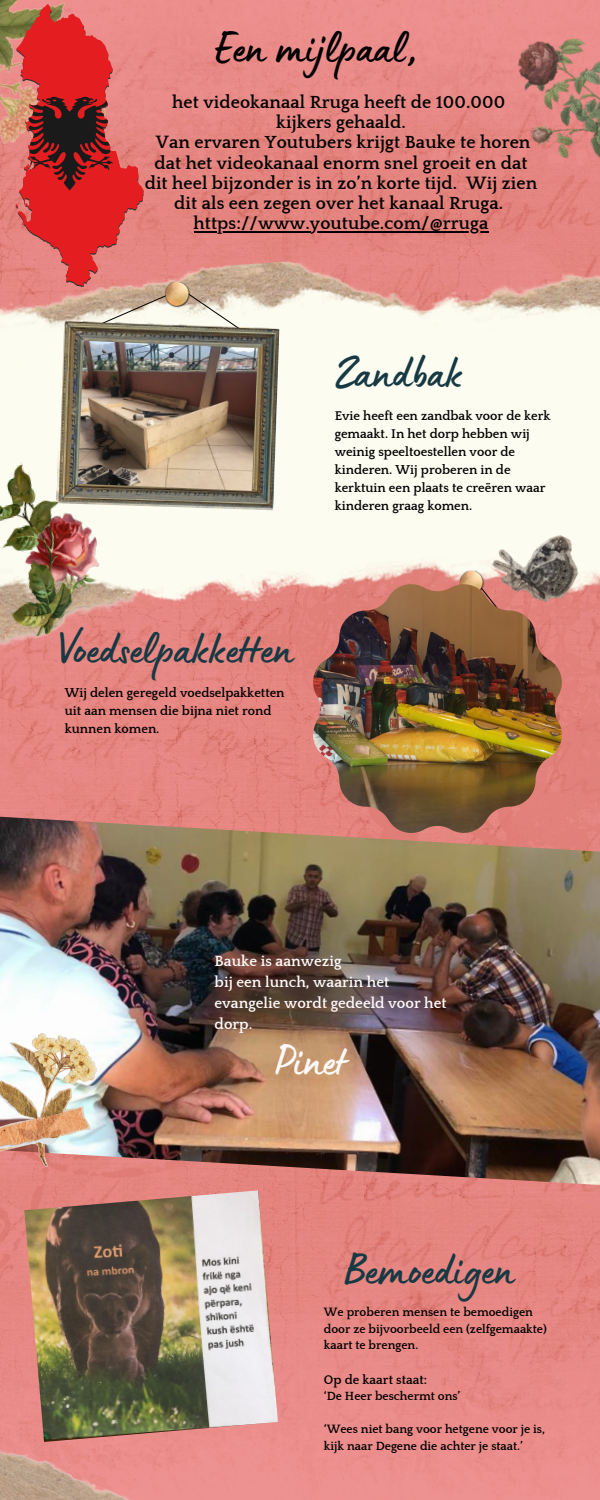
<style>
.page{position:relative;width:600px;height:1500px;background:#fff}
.page>*{position:absolute;margin:0;border:0;box-sizing:border-box;transform-origin:0 0}
.t1{font:46.2px "Lumios Marker";letter-spacing:.005em;color:#163943}
.t2{font:46.2px "Lumios Marker";letter-spacing:.005em;color:#000}
.t3{font:46.2px "Lumios Marker";letter-spacing:.005em;color:#fffafa}
.t4{font:700 18px/20.2px "Quattrocento";letter-spacing:.005em;color:#000;text-align:center}
.t5{font:700 15.2px/21px "Quattrocento";color:#fffafa}
.t6{font:700 13px/18px "Quattrocento";color:#000}
.t7{font:700 12.2px/16.5px "Quattrocento";color:#000}
</style>
<div class="page">
<img style="left:0;top:0;width:600px;height:1500px">
<img style="left:0;top:217px;width:600px;height:22px">
<img style="left:0;top:239px;width:600px;height:404px">
<img style="left:0;top:643px;width:600px;height:558px">
<img style="left:0;top:813px;width:600px;height:383px">
<img style="left:0;top:1341px;width:435px;height:159px">
<img style="left:24px;top:1190px;width:254px;height:252px">
<img style="left:164px;top:281px;width:28px;height:6px">
<svg style="left:69px;top:287px;width:197px;height:34px"></svg>
<img style="left:56px;top:321px;width:223px;height:189px">
<img style="left:78px;top:341px;width:180px;height:150px">
<svg style="left:411px;top:576px;width:48px;height:8px"></svg>
<img style="left:459px;top:570px;width:27px;height:14px">
<img style="left:0;top:451px;width:112px;height:191px">
<img style="left:0;top:1034px;width:96px;height:133px">
<img style="left:486px;top:514px;width:104px;height:98px">
<img style="left:0;top:0;width:136px;height:207px">
<img style="left:483px;top:0;width:117px;height:225px">
<svg style="left:16px;top:5px;width:128px;height:282px;background:#c94e4b"></svg>
<svg style="left:16px;top:191px;width:128px;height:32px;background:#e12c2d"></svg>
<img style="left:313px;top:584px;width:249px;height:249px">
<hr style="left:194px;top:231px;width:295px;height:1px;background:#000">
<p class="t2" style="left:215px;top:33px;width:204px">Een mijlpaal,</p>
<p class="t4" style="left:172px;top:93px;width:335px">het videokanaal Rruga heeft de 100.000</p>
<p class="t4" style="left:276px;top:113px;width:131px">kijkers gehaald.</p>
<p class="t4" style="left:145px;top:133px;width:394px">Van ervaren Youtubers krijgt Bauke te horen dat het videokanaal enorm snel groeit en dat dit heel bijzonder is in zo’n korte tijd. Wij zien dit als een zegen over het kanaal Rruga.</p>
<p class="t4" style="left:194px;top:214px;width:296px">https://www.youtube.com/@rruga</p>
<p class="t1" style="left:335px;top:358px;width:129px">Zandbak</p>
<p class="t6" style="left:335px;top:407px;width:217px">Evie heeft een zandbak voor de kerk gemaakt. In het dorp hebben wij weinig speeltoestellen voor de kinderen. Wij proberen in de kerktuin een plaats te creëren waar kinderen graag komen.</p>
<p class="t1" style="left:60px;top:634px;width:235px">Voedselpakketten</p>
<p class="t6" style="left:65px;top:684px;width:221px">Wij delen geregeld voedselpakketten uit aan mensen die bijna niet rond kunnen komen.</p>
<p class="t5" style="left:215px;top:951px;width:128px">Bauke is aanwezig</p>
<p class="t5" style="left:215px;top:972px;width:233px">bij een lunch, waarin het evangelie wordt gedeeld voor het dorp.</p>
<p class="t3" style="left:274px;top:1046px;width:74px">Pinet</p>
<p class="t1" style="left:345px;top:1255px;width:171px">Bemoedigen</p>
<p class="t7" style="left:324px;top:1304px;width:225px">We proberen mensen te bemoedigen door ze bijvoorbeeld een (zelfgemaakte) kaart te brengen.</p>
<p class="t6" style="left:324px;top:1371px;width:105px">Op de kaart staat:</p>
<p class="t7" style="left:324px;top:1388px;width:138px">‘De Heer beschermt ons’</p>
<p class="t7" style="left:324px;top:1421px;width:223px">‘Wees niet bang voor hetgene voor je is, kijk naar Degene die achter je staat.’</p>
</div>
